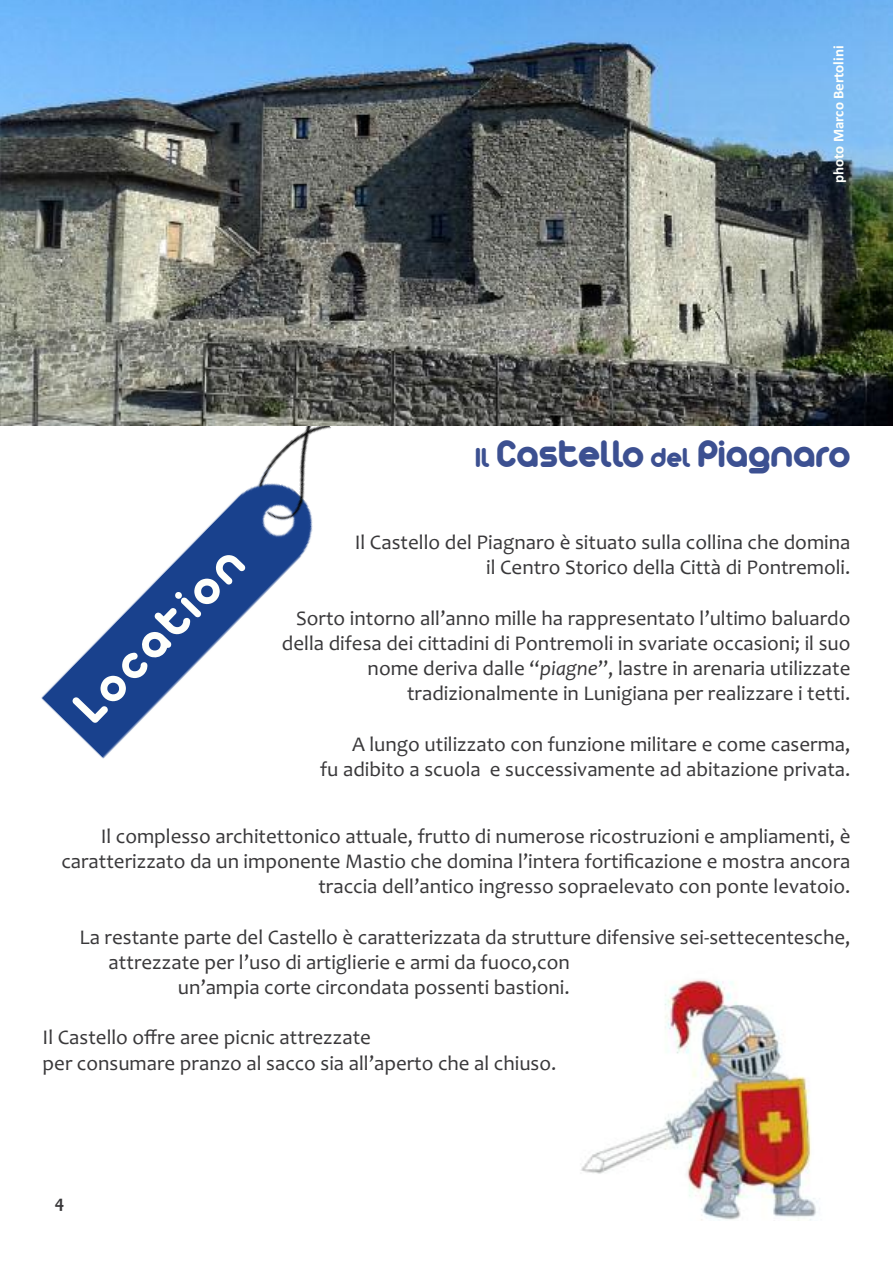
<style>
.page{position:relative;width:893px;height:1263px;background:#fff}
.page>*{position:absolute;margin:0;border:0;box-sizing:border-box;transform-origin:0 0}
.t1{font:52.5px "Arista";color:#fefffb}
.t2{font:42px "Arista";color:#3c5091}
.t3{font:21px/25.2px "Candara";color:#39383a;text-align:right}
.t4{font:700 18px "Candara";color:#39383a}
.t5{font:700 15px "Calibri";color:#fefffb}
.s1{font-size:30px}
.s2{font-style:italic}
</style>
<div class="page">
<img style="left:581px;top:979px;width:236px;height:241px">
<img style="left:0;top:425px;width:392px;height:334px">
<img style="left:0;top:0;width:893px;height:425px">
<p class="t5" style="left:829px;top:183px;width:139px;rotate:-90deg">photo Marco Bertolini</p>
<h1 class="t1" style="left:63px;top:695px;width:222px;rotate:-46deg">Location</h1>
<h2 class="t2" style="left:475px;top:432px;width:377px"><span class="s1">Il</span> Castello <span class="s1">del</span> Piagnaro</h2>
<p class="t3" style="left:355px;top:529px;width:497px">Il Castello del Piagnaro è situato sulla collina che domina il Centro Storico della Città di Pontremoli.</p>
<p class="t3" style="left:282px;top:605px;width:570px">Sorto intorno all’anno mille ha rappresentato l’ultimo baluardo della difesa dei cittadini di Pontremoli in svariate occasioni; il suo nome deriva dalle “<span class="s2">piagne</span>”, lastre in arenaria utilizzate tradizionalmente in Lunigiana per realizzare i tetti.</p>
<p class="t3" style="left:320px;top:731px;width:532px">A lungo utilizzato con funzione militare e come caserma,<br>fu adibito a scuola e successivamente ad abitazione privata.</p>
<p class="t3" style="left:61px;top:823px;width:791px">Il complesso architettonico attuale, frutto di numerose ricostruzioni e ampliamenti, è caratterizzato da un imponente Mastio che domina l’intera fortificazione e mostra ancora traccia dell’antico ingresso sopraelevato con ponte levatoio.</p>
<p class="t3" style="left:80px;top:924px;width:772px">La restante parte del Castello è caratterizzata da strutture difensive sei-settecentesche,</p>
<p class="t3" style="left:109px;top:949px;width:463px">attrezzate per l’uso di artiglierie e armi da fuoco,con</p>
<p class="t3" style="left:178px;top:974px;width:394px">un’ampia corte circondata possenti bastioni.</p>
<p class="t3" style="left:43px;top:1024px;width:515px;text-align:left">Il Castello offre aree picnic attrezzate<br>per consumare pranzo al sacco sia all’aperto che al chiuso.</p>
<p class="t4" style="left:55px;top:1191px;width:11px">4</p>
</div>
